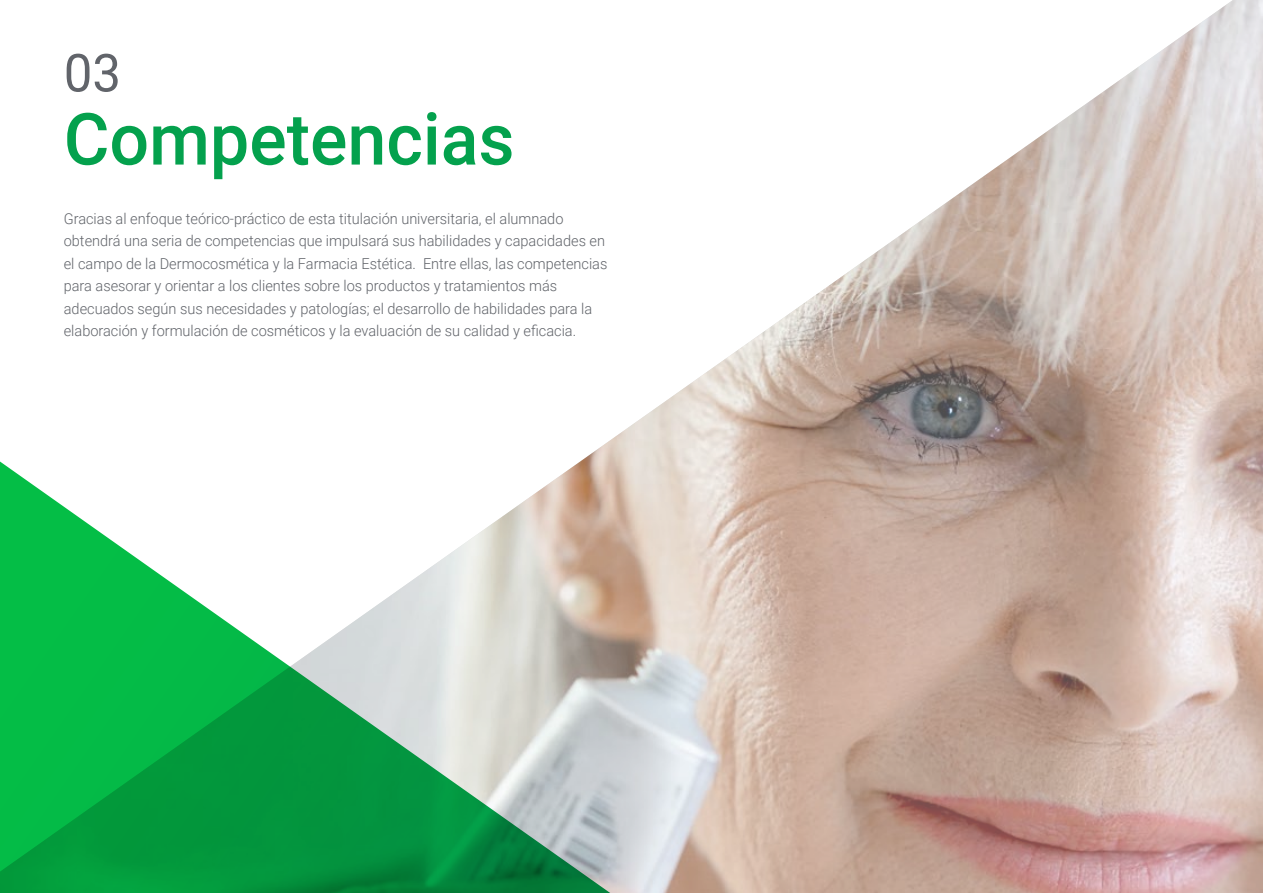
<style>
.page{position:relative;width:1263px;height:893px;background:#fff}
.page>*{position:absolute;margin:0;border:0;box-sizing:border-box;transform-origin:0 0}
.t1{font:500 72px "Roboto";color:#04a14d}
.t2{font:52.5px "Roboto";color:#61646a}
.t3{font:300 15px/22.5px "Roboto";color:#61646a}
</style>
<div class="page">
<img style="left:602px;top:0;width:661px;height:893px">
<svg style="left:0;top:446px;width:640px;height:447px"></svg>
<h2 class="t2" style="left:64px;top:36px;width:59px">03</h2>
<h1 class="t1" style="left:64px;top:89px;width:452px">Competencias</h1>
<p class="t3" style="left:64px;top:207px;width:545px">Gracias al enfoque teórico-práctico de esta titulación universitaria, el alumnado obtendrá una seria de competencias que impulsará sus habilidades y capacidades en el campo de la Dermocosmética y la Farmacia Estética. Entre ellas, las competencias para asesorar y orientar a los clientes sobre los productos y tratamientos más adecuados según sus necesidades y patologías; el desarrollo de habilidades para la elaboración y formulación de cosméticos y la evaluación de su calidad y eficacia.</p>
</div>
